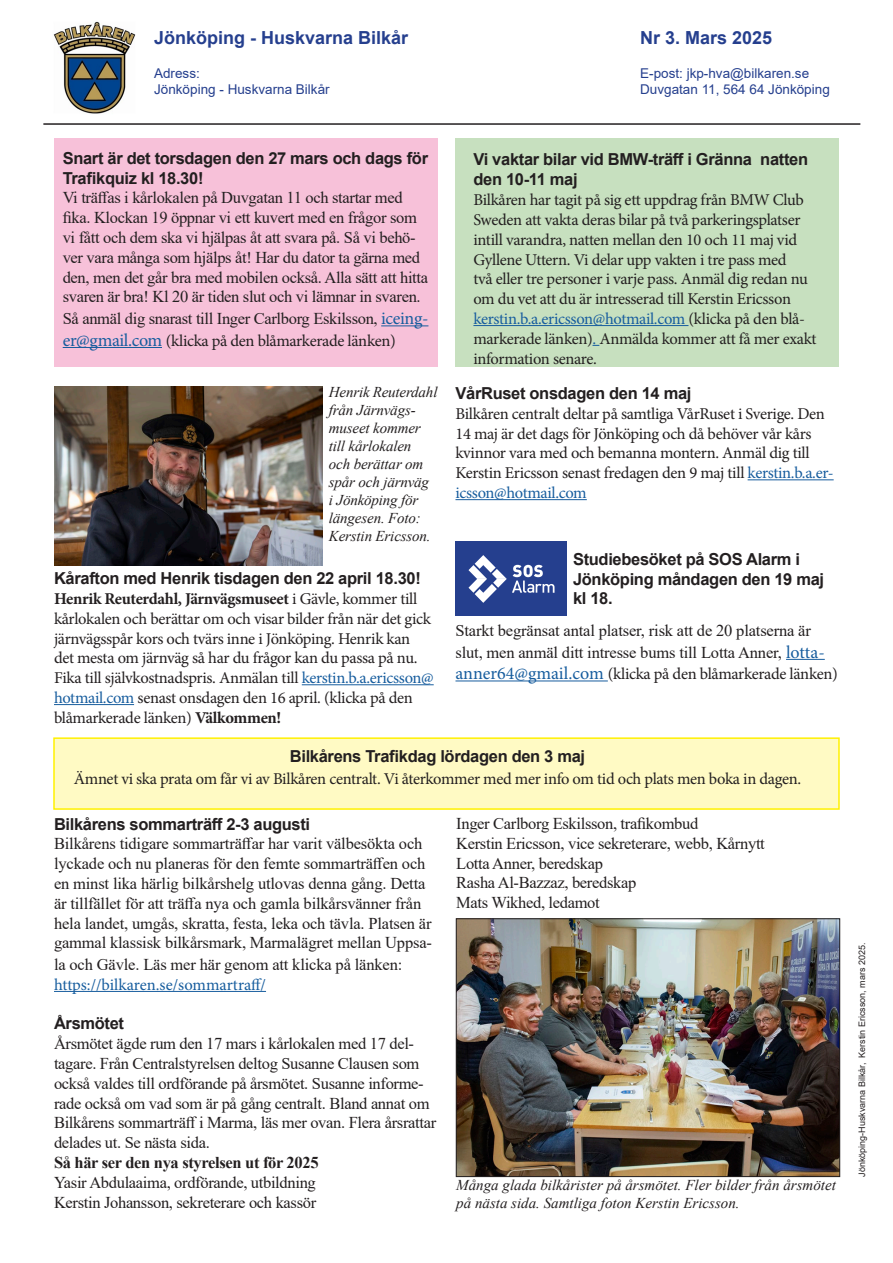
<style>
.page{position:relative;width:893px;height:1263px;background:#fff}
.page>*{position:absolute;margin:0;border:0;box-sizing:border-box;transform-origin:0 0}
.t1{font:700 18px "Arial";color:#253f8e}
.t2{font:16.5px/19.8px "Times New Roman";letter-spacing:-.02em;color:#231f20}
.t3{font:16.5px/19.8px "Minion Pro";letter-spacing:-.02em;color:#231f20}
.t4{font:700 16.5px/19.8px "Arial";letter-spacing:-.02em;color:#231f20}
.t5{font:16.5px "Minion Pro";color:#175d9e}
.t6{font:700 16.5px "Times New Roman";letter-spacing:-.02em;color:#231f20}
.t7{font:italic 15px/18px "Times New Roman";letter-spacing:-.01em;color:#231f20}
.t8{font:13.5px "Arial";color:#253f8e}
.t9{font:9px "Arial";color:#231f20}
.s1{font-family:"Minion Pro";font-size:18px;color:#175d9e}
.s2{font-family:"Minion Pro"}
.s3{font-weight:700}
.s4{color:#175d9e}
</style>
<div class="page">
<img style="left:53px;top:21px;width:83px;height:93px">
<hr style="left:43px;top:123px;width:817px;height:2px;background:#231f20">
<div style="left:455px;top:138px;width:384px;height:229px;background:#c7e0bf"></div>
<hr style="left:473px;top:325px;width:215px;height:1px;background:#175d9e">
<div style="left:53px;top:737px;width:787px;height:73px;background:#fffac4;border:2px solid #fff101"></div>
<div style="left:54px;top:138px;width:383px;height:229px;background:#f7c1d9"></div>
<hr style="left:381px;top:325px;width:47px;height:1px;background:#175d9e">
<hr style="left:63px;top:347px;width:99px;height:1px;background:#175d9e">
<hr style="left:748px;top:479px;width:86px;height:1px;background:#175d9e">
<hr style="left:455px;top:499px;width:132px;height:1px;background:#175d9e">
<div style="left:455px;top:541px;width:112px;height:75px;background:#253f8e"></div>
<svg style="left:468px;top:555px;width:86px;height:48px"></svg>
<hr style="left:786px;top:659px;width:39px;height:1px;background:#175d9e">
<hr style="left:455px;top:680px;width:153px;height:1px;background:#175d9e">
<hr style="left:302px;top:684px;width:132px;height:1px;background:#175d9e">
<hr style="left:54px;top:704px;width:80px;height:1px;background:#175d9e">
<img style="left:54px;top:387px;width:268px;height:178px">
<hr style="left:54px;top:991px;width:212px;height:1px;background:#175d9e">
<img style="left:458px;top:920px;width:380px;height:255px">
<div style="left:456px;top:918px;width:384px;height:259px;border:1px solid #231f20"></div>
<p class="t1" style="left:154px;top:25px;width:256px">Jönköping - Huskvarna Bilkår</p>
<p class="t1" style="left:640px;top:25px;width:134px">Nr 3. Mars 2025</p>
<p class="t8" style="left:154px;top:64px;width:47px">Adress:</p>
<p class="t8" style="left:640px;top:64px;width:171px">E-post: jkp-hva@bilkaren.se</p>
<p class="t8" style="left:154px;top:80px;width:177px">Jönköping - Huskvarna Bilkår</p>
<p class="t8" style="left:640px;top:80px;width:191px">Duvgatan 11, 564 64 Jönköping</p>
<p class="t4" style="left:63px;top:148px;width:367px">Snart är det torsdagen den 27 mars och dags för<br>Trafikquiz kl 18.30!</p>
<p class="t2" style="left:63px;top:188px;width:367px">Vi träffas i kårlokalen på Duvgatan 11 och startar med fika. Klockan 19 öppnar vi ett kuvert med en frågor som vi fått och dem ska vi hjälpas åt att svara på. Så vi behö&shy;ver vara många som hjälps åt! Har du dator ta gärna med den, men det går bra med mobilen också. Alla sätt att hitta svaren är bra! Kl 20 är tiden slut och vi lämnar in svaren.</p>
<p class="t2" style="left:63px;top:307px;width:367px;line-height:21.6px">Så anmäl dig snarast till Inger Carlborg Eskilsson, <span class="s1">iceing&shy;er@gmail.com</span> <span class="s2">(klicka på den blåmarkerade länken)</span></p>
<p class="t7" style="left:329px;top:383px;width:110px">Henrik Reuterdahl från Järnvägs&shy;museet kommer till kårlokalen<br>och berättar om spår och järnväg<br>i Jönköping för längesen. Foto:<br>Kerstin Ericsson.</p>
<p class="t4" style="left:54px;top:569px;width:368px">Kårafton med Henrik tisdagen den 22 april 18.30!</p>
<p class="t3" style="left:54px;top:589px;width:381px"><span class="s3">Henrik Reuterdahl, Järnvägsmuseet</span> i Gävle, kommer till kårlokalen och berättar om och visar bilder från när det gick järnvägsspår kors och tvärs inne i Jönköping. Henrik kan det mesta om järnväg så har du frågor kan du passa på nu.<br>Fika till självkostnadspris. Anmälan till <span class="s4">kerstin.b.a.ericsson@ hotmail.com</span> senast onsdagen den 16 april. (klicka på den blåmarkerade länken) <span class="s3">Välkommen!</span></p>
<p class="t4" style="left:473px;top:150px;width:336px">Vi vaktar bilar vid BMW-träff i Gränna natten den 10-11 maj</p>
<p class="t3" style="left:473px;top:190px;width:345px">Bilkåren har tagit på sig ett uppdrag från BMW Club Sweden att vakta deras bilar på två parkeringsplatser intill varandra, natten mellan den 10 och 11 maj vid Gyllene Uttern. Vi delar upp vakten i tre pass med<br>två eller tre personer i varje pass. Anmäl dig redan nu om du vet att du är intresserad till Kerstin Ericsson <span class="s4">kerstin.b.a.ericsson@hotmail.com</span> (klicka på den blå&shy;markerade länken)<span class="s4">.</span> Anmälda kommer att få mer exakt information senare.</p>
<p class="t4" style="left:455px;top:383px;width:237px">VårRuset onsdagen den 14 maj</p>
<p class="t3" style="left:455px;top:404px;width:380px">Bilkåren centralt deltar på samtliga VårRuset i Sverige. Den 14 maj är det dags för Jönköping och då behöver vår kårs kvinnor vara med och bemanna montern. Anmäl dig till Kerstin Ericsson senast fredagen den 9 maj till <span class="s4">kerstin.b.a.er&shy;icsson@hotmail.com</span></p>
<p class="t4" style="left:573px;top:549px;width:253px">Studiebesöket på SOS Alarm i<br>Jönköping måndagen den 19 maj kl 18.</p>
<p class="t2" style="left:455px;top:619px;width:384px;line-height:21.6px">Starkt begränsat antal platser, risk att de 20 platserna är slut, men anmäl ditt intresse bums till Lotta Anner, <span class="s1">lotta&shy;anner64@gmail.com</span> <span class="s2">(klicka på den blåmarkerade länken)</span></p>
<p class="t4" style="left:290px;top:747px;width:297px">Bilkårens Trafikdag lördagen den 3 maj</p>
<p class="t3" style="left:74px;top:769px;width:729px">Ämnet vi ska prata om får vi av Bilkåren centralt. Vi återkommer med mer info om tid och plats men boka in dagen.</p>
<p class="t4" style="left:54px;top:814px;width:258px">Bilkårens sommarträff 2-3 augusti</p>
<p class="t2" style="left:54px;top:833px;width:379px">Bilkårens tidigare sommarträffar har varit välbesökta och lyckade och nu planeras för den femte sommarträffen och en minst lika härlig bilkårshelg utlovas denna gång. Detta är tillfället för att träffa nya och gamla bilkårsvänner från hela landet, umgås, skratta, festa, leka och tävla. Platsen är gammal klassisk bilkårsmark, Marmalägret mellan Uppsa-</p>
<p class="t2" style="left:54px;top:954px;width:350px">la och Gävle. Läs mer här genom att klicka på länken:</p>
<p class="t5" style="left:54px;top:973px;width:214px">https://bilkaren.se/sommartraff/</p>
<p class="t4" style="left:54px;top:1014px;width:72px">Årsmötet</p>
<p class="t2" style="left:54px;top:1033px;width:384px">Årsmötet ägde rum den 17 mars i kårlokalen med 17 del&shy;tagare. Från Centralstyrelsen deltog Susanne Clausen som också valdes till ordförande på årsmötet. Susanne informe&shy;rade också om vad som är på gång centralt. Bland annat om Bilkårens sommarträff i Marma, läs mer ovan. Flera årsrattar delades ut. Se nästa sida.</p>
<p class="t6" style="left:54px;top:1150px;width:266px">Så här ser den nya styrelsen ut för 2025</p>
<p class="t2" style="left:54px;top:1172px;width:263px">Yasir Abdulaaima, ordförande, utbildning</p>
<p class="t2" style="left:54px;top:1192px;width:264px">Kerstin Johansson, sekreterare och kassör</p>
<p class="t2" style="left:456px;top:813px;width:244px">Inger Carlborg Eskilsson, trafikombud</p>
<p class="t2" style="left:456px;top:833px;width:310px">Kerstin Ericsson, vice sekreterare, webb, Kårnytt</p>
<p class="t2" style="left:456px;top:853px;width:148px">Lotta Anner, beredskap</p>
<p class="t2" style="left:456px;top:872px;width:182px">Rasha Al-Bazzaz, beredskap</p>
<p class="t2" style="left:456px;top:892px;width:145px">Mats Wikhed, ledamot</p>
<p class="t7" style="left:456px;top:1176px;width:381px">Många glada bilkårister på årsmötet. Fler bilder från årsmötet på nästa sida. Samtliga foton Kerstin Ericsson.</p>
<p class="t9" style="left:856px;top:1176px;width:236px;rotate:-90deg">Jönköping-Huskvarna Bilkår, Kerstin Ericsson, mars 2025.</p>
</div>
